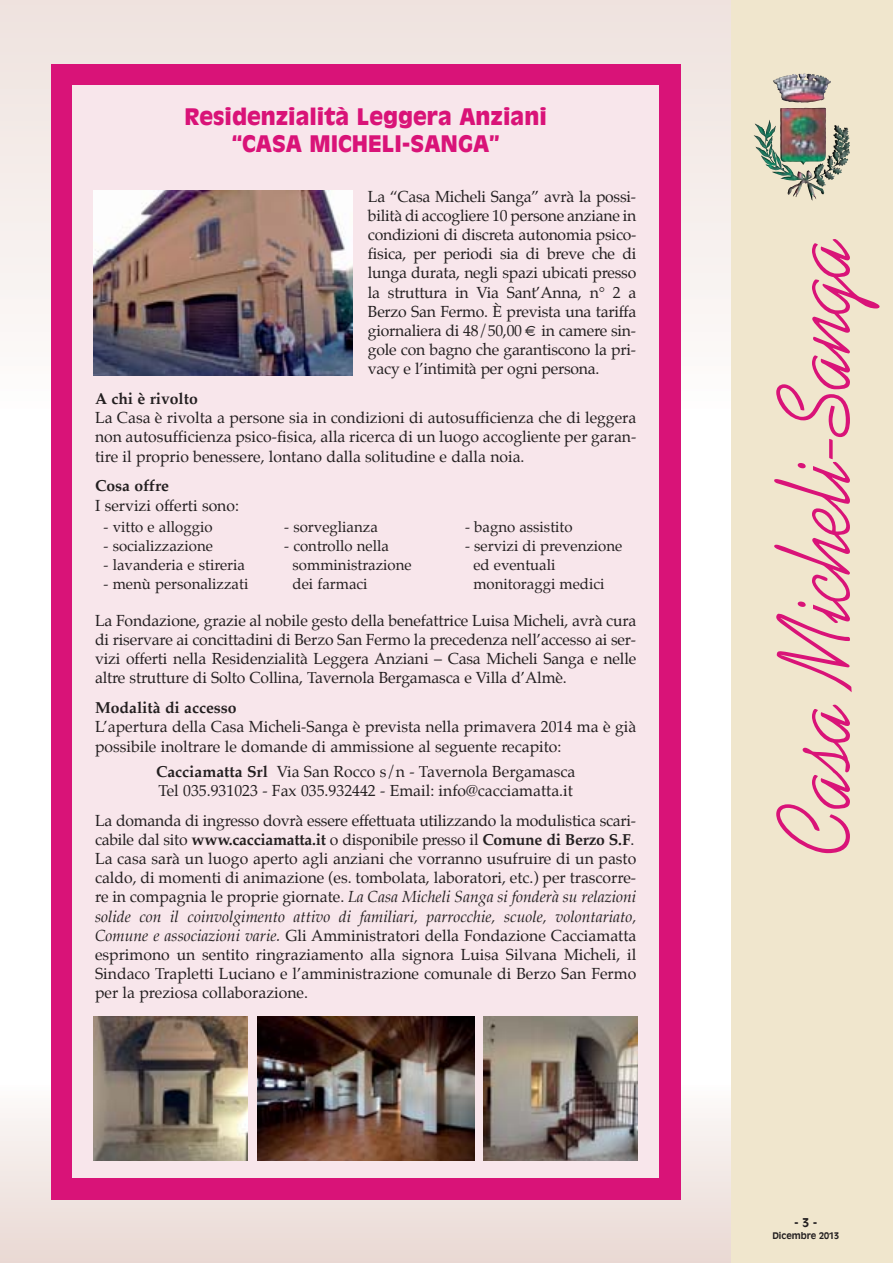
<style>
.page{position:relative;width:893px;height:1263px;background:#fff}
.page>*{position:absolute;margin:0;border:0;box-sizing:border-box;transform-origin:0 0}
.t1{font:105px "Kaufmann";color:#d91378;scale:.85 1}
.t2{font:900 22.5px/27px "Antique Olive LT";color:#d91378;text-align:center}
.t3{font:15.75px/19.2px "Palatino";color:#231f20;text-align:justify}
.t4{font:700 15.75px "Palatino";color:#231f20}
.t5{font:15px/19.2px "Palatino";color:#231f20}
.t6{font:700 12px "Antique Olive LT";color:#231f20}
.t7{font:700 9px "Antique Olive LT";color:#231f20}
.s1{font-weight:700}
.s2{font-style:italic}
</style>
<div class="page">
<div style="left:0;top:0;width:731px;height:412px;background:linear-gradient(to bottom,#eee0dd,#fdf6f8)"></div>
<div style="left:0;top:1084px;width:731px;height:179px;background:linear-gradient(to bottom,#fcf5f7,#e9d8d2)"></div>
<div style="left:731px;top:0;width:162px;height:1263px;background:#f0e6cd"></div>
<img style="left:773px;top:73px;width:58px;height:92px">
<div style="left:51px;top:64px;width:629px;height:1135px;background:#d91378"></div>
<div style="left:72px;top:85px;width:587px;height:1093px;background:#f8e6eb"></div>
<img style="left:94px;top:191px;width:259px;height:184px">
<img style="left:94px;top:1016px;width:154px;height:145px">
<img style="left:257px;top:1016px;width:217px;height:145px">
<img style="left:484px;top:1016px;width:154px;height:145px">
<h2 class="t2" style="left:185px;top:104px;width:364px">Residenzialità Leggera Anziani “CASA MICHELI-SANGA”</h2>
<p class="t3" style="left:368px;top:188px;width:270px">La “Casa Micheli Sanga” avrà la possi&shy;bilità di accogliere 10 persone anziane in condizioni di discreta autonomia psico&shy;fisica, per periodi sia di breve che di lunga durata, negli spazi ubicati presso la struttura in Via Sant’Anna, n° 2 a Berzo San Fermo. È prevista una tariffa giornaliera di 48/50,00 € in camere sin&shy;gole con bagno che garantiscono la pri&shy;vacy e l’intimità per ogni persona.</p>
<p class="t4" style="left:95px;top:391px;width:104px">A chi è rivolto</p>
<p class="t3" style="left:95px;top:409px;width:543px">La Casa è rivolta a persone sia in condizioni di autosufficienza che di leggera non autosufficienza psico-fisica, alla ricerca di un luogo accogliente per garan&shy;tire il proprio benessere, lontano dalla solitudine e dalla noia.</p>
<p class="t4" style="left:95px;top:478px;width:76px">Cosa offre</p>
<p class="t3" style="left:95px;top:497px;width:145px">I servizi offerti sono:</p>
<p class="t5" style="left:104px;top:518px;width:111px">- vitto e alloggio</p>
<p class="t5" style="left:104px;top:537px;width:111px">- socializzazione</p>
<p class="t5" style="left:104px;top:556px;width:143px">- lavanderia e stireria</p>
<p class="t5" style="left:104px;top:576px;width:146px">- menù personalizzati</p>
<p class="t5" style="left:284px;top:518px;width:95px">- sorveglianza</p>
<p class="t5" style="left:293px;top:537px;width:121px;text-indent:-8px">- controllo nella somministrazione dei farmaci</p>
<p class="t5" style="left:465px;top:518px;width:109px">- bagno assistito</p>
<p class="t5" style="left:473px;top:537px;width:151px;text-indent:-8px">- servizi di prevenzione ed eventuali monitoraggi medici</p>
<p class="t3" style="left:95px;top:612px;width:543px">La Fondazione, grazie al nobile gesto della benefattrice Luisa Micheli, avrà cura di riservare ai concittadini di Berzo San Fermo la precedenza nell’accesso ai ser&shy;vizi offerti nella Residenzialità Leggera Anziani – Casa Micheli Sanga e nelle altre strutture di Solto Collina, Tavernola Bergamasca e Villa d’Almè.</p>
<p class="t4" style="left:95px;top:700px;width:143px">Modalità di accesso</p>
<p class="t3" style="left:95px;top:718px;width:543px">L’apertura della Casa Micheli-Sanga è prevista nella primavera 2014 ma è già possibile inoltrare le domande di ammissione al seguente recapito:</p>
<p class="t3" style="left:156px;top:763px;width:421px"><span class="s1">Cacciamatta Srl</span> Via San Rocco s/n - Tavernola Bergamasca<br>Tel 035.931023 - Fax 035.932442 - Email: info@cacciamatta.it</p>
<p class="t3" style="left:95px;top:812px;width:543px;text-align:left">La domanda di ingresso dovrà essere effettuata utilizzando la modulistica scari&shy;cabile dal sito <span class="s1">www.cacciamatta.it</span> o disponibile presso il <span class="s1">Comune di Berzo S.F</span>.<br>La casa sarà un luogo aperto agli anziani che vorranno usufruire di un pasto caldo, di momenti di animazione (es. tombolata, laboratori, etc.) per trascorre&shy;re in compagnia le proprie giornate. <span class="s2">La Casa Micheli Sanga si fonderà su relazioni solide con il coinvolgimento attivo di familiari, parrocchie, scuole, volontariato, Comune e associazioni varie.</span> Gli Amministratori della Fondazione Cacciamatta esprimono un sentito ringraziamento alla signora Luisa Silvana Micheli, il Sindaco Trapletti Luciano e l’amministrazione comunale di Berzo San Fermo per la preziosa collaborazione.</p>
<h1 class="t1" style="left:774px;top:854px;width:729px;rotate:-90deg">Casa Micheli-Sanga</h1>
<p class="t6" style="left:794px;top:1216px;width:25px">- 3 -</p>
<p class="t7" style="left:772px;top:1230px;width:68px">Dicembre 2013</p>
</div>
